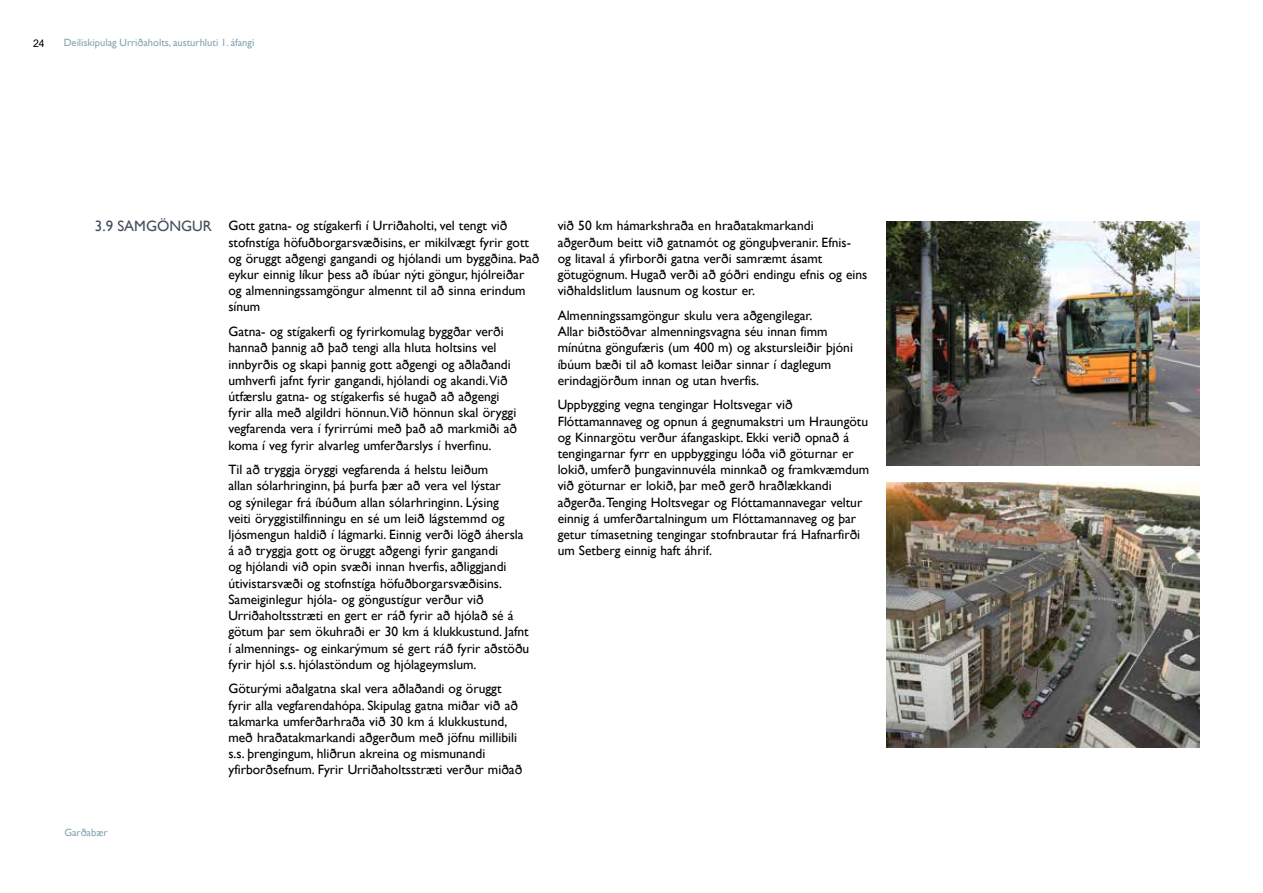
<style>
.page{position:relative;width:1263px;height:893px;background:#fff}
.page>*{position:absolute;margin:0;border:0;box-sizing:border-box;transform-origin:0 0}
.t1{font:13.5px/16.2px "Gill Sans";color:#000}
.t2{font:10.5px "Gill Sans";color:#85a5b1}
.t3{font:10.5px "Arial";color:#000}
.s1{font-size:15px;color:#454f5a}
</style>
<div class="page">
<img style="left:887px;top:483px;width:312px;height:264px">
<img style="left:887px;top:221px;width:312px;height:245px">
<p class="t3" style="left:33px;top:36px;width:13px">24</p>
<p class="t2" style="left:64px;top:36px;width:192px">Deiliskipulag Urriðaholts, austurhluti 1. áfangi</p>
<p class="t1" style="left:228px;top:218px;width:313px;text-indent:-133px"><span class="s1">3.9 SAMGÖNGUR</span> Gott gatna- og stígakerfi í Urriðaholti, vel tengt við stofnstíga höfuðborgarsvæðisins, er mikilvægt fyrir gott og öruggt aðgengi gangandi og hjólandi um byggðina. Það eykur einnig líkur þess að íbúar nýti göngur, hjólreiðar og almenningssamgöngur almennt til að sinna erindum sínum</p>
<p class="t1" style="left:228px;top:324px;width:290px">Gatna- og stígakerfi og fyrirkomulag byggðar verði hannað þannig að það tengi alla hluta holtsins vel innbyrðis og skapi þannig gott aðgengi og aðlaðandi umhverfi jafnt fyrir gangandi, hjólandi og akandi.Við útfærslu gatna- og stígakerfis sé hugað að aðgengi fyrir alla með algildri hönnun.Við hönnun skal öryggi vegfarenda vera í fyrirrúmi með það að markmiði að koma í veg fyrir alvarleg umferðarslys í hverfinu.</p>
<p class="t1" style="left:228px;top:462px;width:302px">Til að tryggja öryggi vegfarenda á helstu leiðum<br>allan sólarhringinn, þá þurfa þær að vera vel lýstar<br>og sýnilegar frá íbúðum allan sólarhringinn. Lýsing<br>veiti öryggistilfinningu en sé um leið lágstemmd og ljósmengun haldið í lágmarki. Einnig verði lögð áhersla á að tryggja gott og öruggt aðgengi fyrir gangandi<br>og hjólandi við opin svæði innan hverfis, aðliggjandi útivistarsvæði og stofnstíga höfuðborgarsvæðisins.<br>Sameiginlegur hjóla- og göngustígur verður við Urriðaholtsstræti en gert er ráð fyrir að hjólað sé á götum þar sem ökuhraði er 30 km á klukkustund. Jafnt í almennings- og einkarýmum sé gert ráð fyrir aðstöðu fyrir hjól s.s. hjólastöndum og hjólageymslum.</p>
<p class="t1" style="left:228px;top:681px;width:295px">Göturými aðalgatna skal vera aðlaðandi og öruggt fyrir alla vegfarendahópa. Skipulag gatna miðar við að takmarka umferðarhraða við 30 km á klukkustund, með hraðatakmarkandi aðgerðum með jöfnu millibili s.s. þrengingum, hliðrun akreina og mismunandi yfirborðsefnum. Fyrir Urriðaholtsstræti verður miðað</p>
<p class="t1" style="left:558px;top:218px;width:311px">við 50 km hámarkshraða en hraðatakmarkandi aðgerðum beitt við gatnamót og gönguþveranir. Efnis&shy;og litaval á yfirborði gatna verði samræmt ásamt götugögnum. Hugað verði að góðri endingu efnis og eins viðhaldslitlum lausnum og kostur er.</p>
<p class="t1" style="left:558px;top:308px;width:297px">Almenningssamgöngur skulu vera aðgengilegar.<br>Allar biðstöðvar almenningsvagna séu innan fimm mínútna göngufæris (um 400 m) og akstursleiðir þjóni íbúum bæði til að komast leiðar sinnar í daglegum erindagjörðum innan og utan hverfis.</p>
<p class="t1" style="left:558px;top:397px;width:313px">Uppbygging vegna tengingar Holtsvegar við Flóttamannaveg og opnun á gegnumakstri um Hraungötu og Kinnargötu verður áfangaskipt. Ekki verið opnað á tengingarnar fyrr en uppbyggingu lóða við göturnar er lokið, umferð þungavinnuvéla minnkað og framkvæmdum við göturnar er lokið, þar með gerð hraðlækkandi aðgerða. Tenging Holtsvegar og Flóttamannavegar veltur einnig á umferðartalningum um Flóttamannaveg og þar getur tímasetning tengingar stofnbrautar frá Hafnarfirði um Setberg einnig haft áhrif.</p>
<p class="t2" style="left:64px;top:827px;width:45px">Garðabær</p>
</div>
